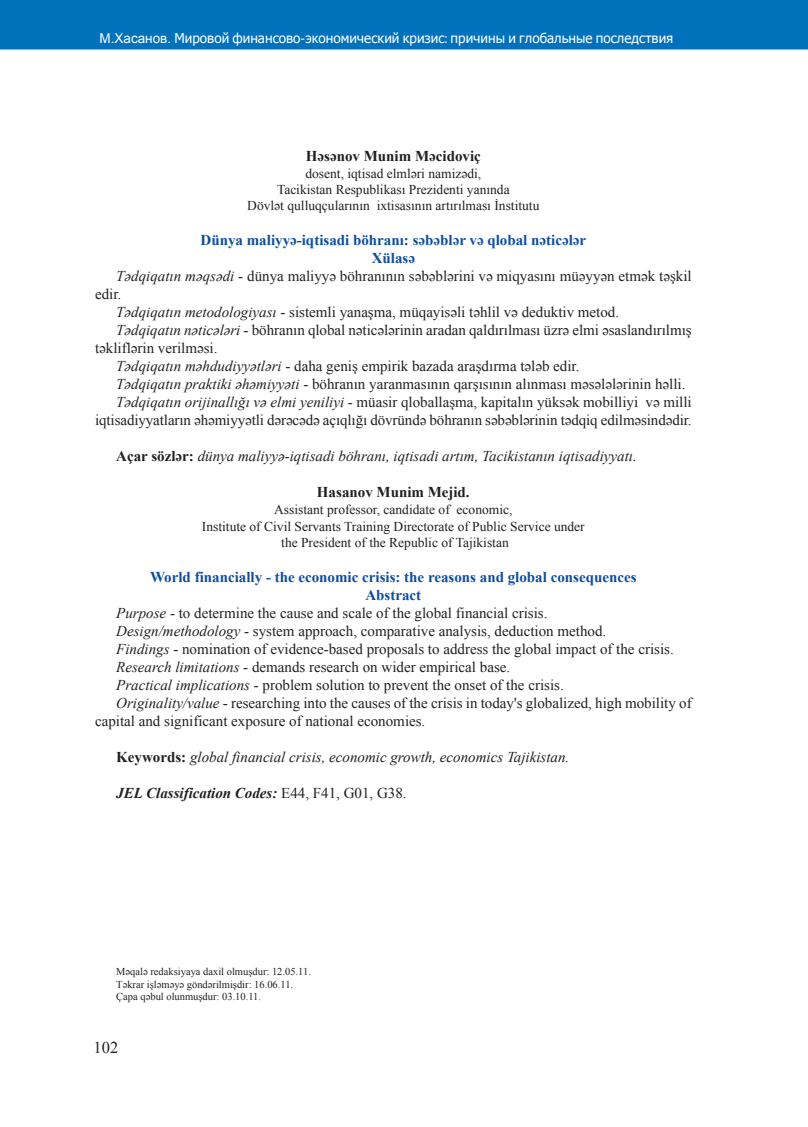
<style>
.page{position:relative;width:808px;height:1127px;background:#fff}
.page>*{position:absolute;margin:0;border:0;box-sizing:border-box;transform-origin:0 0}
.t1{font:16.5px "Times New Roman";color:#231f20}
.t2{font:15px "Times New Roman";color:#231f20}
.t3{font:italic 15px "Times New Roman";color:#231f20}
.t4{font:700 15px "Times New Roman";color:#0d4da1}
.t5{font:700 15px "Times New Roman";color:#231f20}
.t6{font:italic 700 15px "Times New Roman";color:#231f20}
.t7{font:13.5px/16.2px "Times New Roman";color:#231f20;text-align:center}
.t8{font:13.5px "Tahoma";color:#fff}
.t9{font:10.5px/12.6px "Times New Roman";color:#231f20}
.s1{font-family:"Arial"}
.s2{font-family:"Az Helvetica Neue";font-stretch:condensed}
.s3{font-style:italic}
.s4{font-weight:700;font-style:normal}
.s5{font-weight:400;font-style:normal}
</style>
<div class="page">
<div style="left:0;top:0;width:808px;height:49px;background:#0072bc"></div>
<p class="t8" style="left:100px;top:30px;width:575px"><span class="s1">M.Хасанов.</span> Мировой финансово<span class="s2">-</span>экономический кризис<span class="s2">:</span> причины и глобальные последствия</p>
<p class="t5" style="left:306px;top:147px;width:176px">Həsənov Munim Məcidoviç</p>
<p class="t7" style="left:247px;top:165px;width:294px">dosent, iqtisad elmləri namizədi,<br>Tacikistan Respublikası Prezidenti yanında<br>Dövlət qulluqçularının ixtisasının artırılması İnstitutu</p>
<p class="t4" style="left:201px;top:232px;width:387px">Dünya maliyyə-iqtisadi böhranı: səbəblər və qlobal nəticələr</p>
<p class="t4" style="left:372px;top:250px;width:45px">Xülasə</p>
<p class="t2" style="left:116px;top:268px;width:577px"><span class="s3">Tədqiqatın məqsədi</span> - dünya maliyyə böhranının səbəblərini və miqyasını müəyyən etmək təşkil</p>
<p class="t2" style="left:95px;top:286px;width:28px">edir.</p>
<p class="t2" style="left:116px;top:304px;width:504px"><span class="s3">Tədqiqatın metodologiyası</span> - sistemli yanaşma, müqayisəli təhlil və deduktiv metod.</p>
<p class="t2" style="left:116px;top:322px;width:577px"><span class="s3">Tədqiqatın nəticələri</span> - böhranın qlobal nəticələrinin aradan qaldırılması üzrə elmi əsaslandırılmış</p>
<p class="t2" style="left:95px;top:340px;width:124px">təkliflərin verilməsi.</p>
<p class="t2" style="left:116px;top:358px;width:465px"><span class="s3">Tədqiqatın məhdudiyyətləri</span> - daha geniş empirik bazada araşdırma tələb edir.</p>
<p class="t2" style="left:116px;top:376px;width:571px"><span class="s3">Tədqiqatın praktiki əhəmiyyəti</span> - böhranın yaranmasının qarşısının alınması məsələlərinin həlli.</p>
<p class="t2" style="left:116px;top:394px;width:577px"><span class="s3">Tədqiqatın orijinallığı və elmi yeniliyi</span> - müasir qloballaşma, kapitalın yüksək mobilliyi və milli</p>
<p class="t2" style="left:95px;top:412px;width:598px">iqtisadiyyatların əhəmiyyətli dərəcədə açıqlığı dövründə böhranın səbəblərinin tədqiq edilməsindədir.</p>
<p class="t3" style="left:116px;top:448px;width:522px"><span class="s4">Açar sözlər:</span> dünya maliyyə-iqtisadi böhranı, iqtisadi artım, Tacikistanın iqtisadiyyatı.</p>
<p class="t5" style="left:317px;top:484px;width:154px">Hasanov Munim Меjid.</p>
<p class="t7" style="left:202px;top:502px;width:384px">Аssistant professor, candidate of economic,<br>Institute of Civil Servants Training Directorate of Public Service under the President of the Republic of Tajikistan</p>
<p class="t4" style="left:150px;top:568px;width:488px">World financially - the economic crisis: the reasons and global consequences</p>
<p class="t4" style="left:365px;top:586px;width:57px">Abstract</p>
<p class="t2" style="left:116px;top:605px;width:433px"><span class="s3">Purpose</span> - to determine the cause and scale of the global financial crisis.</p>
<p class="t2" style="left:116px;top:623px;width:491px"><span class="s3">Design/methodology</span> - system approach, comparative analysis, deduction method.</p>
<p class="t2" style="left:116px;top:641px;width:559px"><span class="s3">Findings</span> - nomination of evidence-based proposals to address the global impact of the crisis.</p>
<p class="t2" style="left:116px;top:659px;width:395px"><span class="s3">Research limitations</span> - demands research on wider empirical base.</p>
<p class="t2" style="left:116px;top:677px;width:449px"><span class="s3">Practical implications</span> - problem solution to prevent the onset of the crisis.</p>
<p class="t2" style="left:116px;top:695px;width:577px"><span class="s3">Originality/value</span> - researching into the causes of the crisis in today's globalized, high mobility of</p>
<p class="t2" style="left:95px;top:713px;width:332px">capital and significant exposure of national economies.</p>
<p class="t3" style="left:116px;top:749px;width:455px"><span class="s4">Keywords:</span> global financial crisis, economic growth, economics Tajikistan.</p>
<p class="t6" style="left:116px;top:785px;width:292px">JEL Classification Codes: <span class="s5">E44, F41, G01, G38.</span></p>
<p class="t9" style="left:116px;top:965px;width:196px">Məqalə redaksiyaya daxil olmuşdur: 12.05.11.<br>Təkrar işləməyə göndərilmişdir: 16.06.11.<br>Çapa qəbul olunmuşdur: 03.10.11.</p>
<p class="t1" style="left:94px;top:1038px;width:26px">102</p>
</div>
